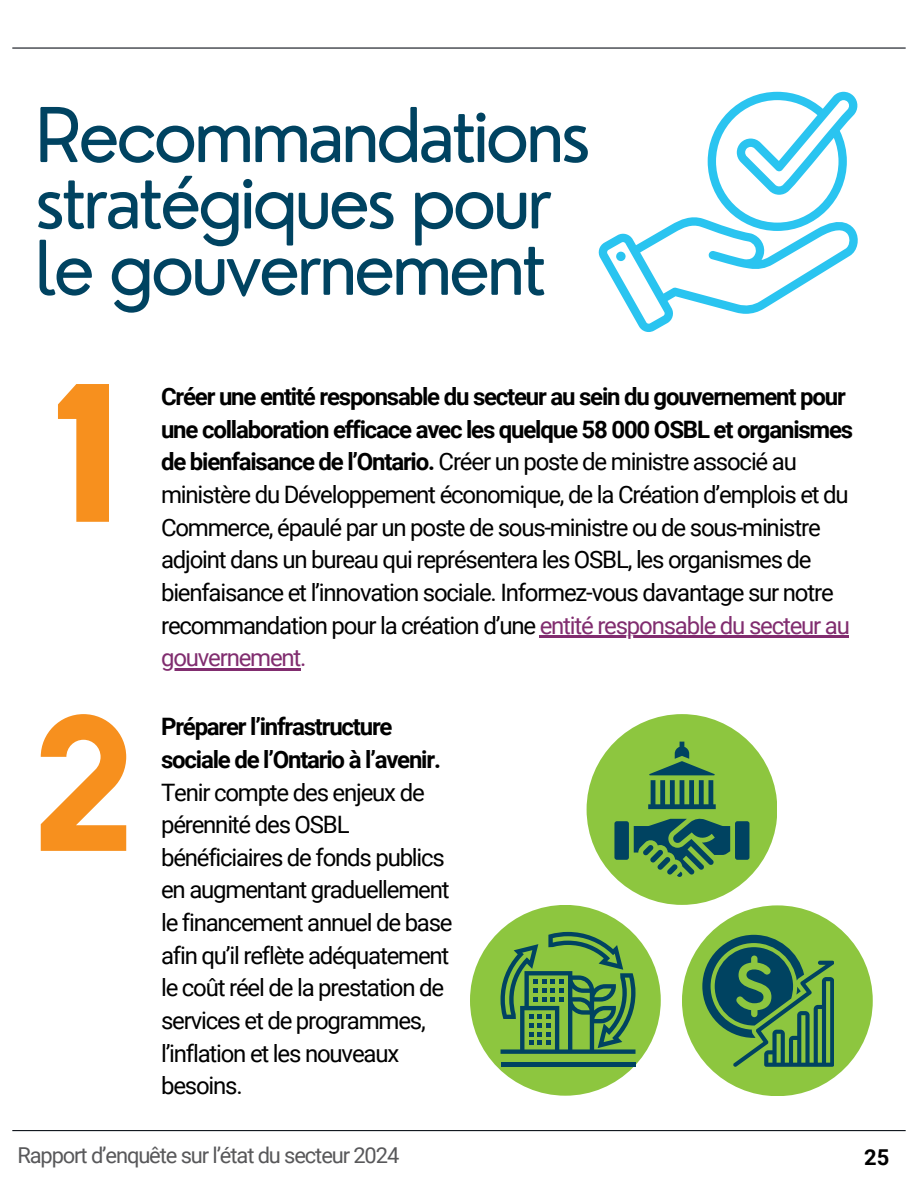
<style>
.page{position:relative;width:918px;height:1188px;background:#fff}
.page>*{position:absolute;margin:0;border:0;box-sizing:border-box;transform-origin:0 0}
.t1{font:73.5px/66.3px "Nourd";letter-spacing:-.05em;color:#004361}
.t2{font:24px/32.7px "Roboto";letter-spacing:-.05em;color:#000}
.t3{font:24px "Roboto";letter-spacing:-.05em;color:#812d6f}
.t4{font:21.9px "Roboto";letter-spacing:-.05em;color:#58585a}
.t5{font:700 21.9px "Roboto";color:#000}
.s1{font-weight:700}
.s2{color:#812d6f}
</style>
<div class="page">
<hr style="left:12px;top:47px;width:894px;height:2px;background:#10151c">
<hr style="left:12px;top:1130px;width:894px;height:1px;background:#10151c">
<svg style="left:598px;top:92px;width:260px;height:240px"></svg>
<svg style="left:58px;top:384px;width:51px;height:138px"></svg>
<svg style="left:41px;top:714px;width:85px;height:137px"></svg>
<div style="left:470px;top:905px;width:191px;height:191px;background:#8dc63f;border-radius:50%"></div>
<div style="left:587px;top:714px;width:190px;height:191px;background:#8dc63f;border-radius:50%"></div>
<div style="left:614px;top:821px;width:15px;height:39px;background:#004361;border-radius:2px"></div>
<div style="left:735px;top:821px;width:14px;height:39px;background:#004361;border-radius:2px"></div>
<svg style="left:634px;top:818px;width:96px;height:59px"></svg>
<svg style="left:648px;top:742px;width:68px;height:67px"></svg>
<hr style="left:501px;top:1063px;width:135px;height:4px;background:#004361">
<svg style="left:501px;top:932px;width:135px;height:122px"></svg>
<div style="left:682px;top:905px;width:191px;height:191px;background:#8dc63f;border-radius:50%"></div>
<svg style="left:702px;top:935px;width:132px;height:131px"></svg>
<hr style="left:540px;top:636px;width:309px;height:2px;background:#812d6f">
<hr style="left:161px;top:668px;width:139px;height:3px;background:#812d6f">
<p class="t1" style="left:35px;top:101px;width:557px">Recommandations stratégiques pour le gouvernement</p>
<h1 class="t2" style="left:161px;top:381px;width:694px"><span class="s1">Créer une entité responsable du secteur au sein du gouvernement pour une collaboration efficace avec les quelque 58 000 OSBL et organismes de bienfaisance de l’Ontario.</span> Créer un poste de ministre associé au ministère du Développement économique, de la Création d’emplois et du Commerce, épaulé par un poste de sous-ministre ou de sous-ministre adjoint dans un bureau qui représentera les OSBL, les organismes de bienfaisance et l’innovation sociale. Informez-vous davantage sur notre recommandation pour la création d’une <span class="s2">entité responsable du secteur au</span></h1>
<p class="t3" style="left:161px;top:644px;width:147px">gouvernement.</p>
<p class="t2" style="left:161px;top:711px;width:293px"><span class="s1">Préparer l’infrastructure sociale de l’Ontario à l’avenir.<br></span>Tenir compte des enjeux de pérennité des OSBL bénéficiaires de fonds publics en augmentant graduellement le financement annuel de base afin qu’il reflète adéquatement le coût réel de la prestation de services et de programmes, l’inflation et les nouveaux besoins.</p>
<p class="t4" style="left:17px;top:1143px;width:383px">Rapport d’enquête sur l’état du secteur 2024</p>
<p class="t5" style="left:864px;top:1145px;width:27px">25</p>
</div>
